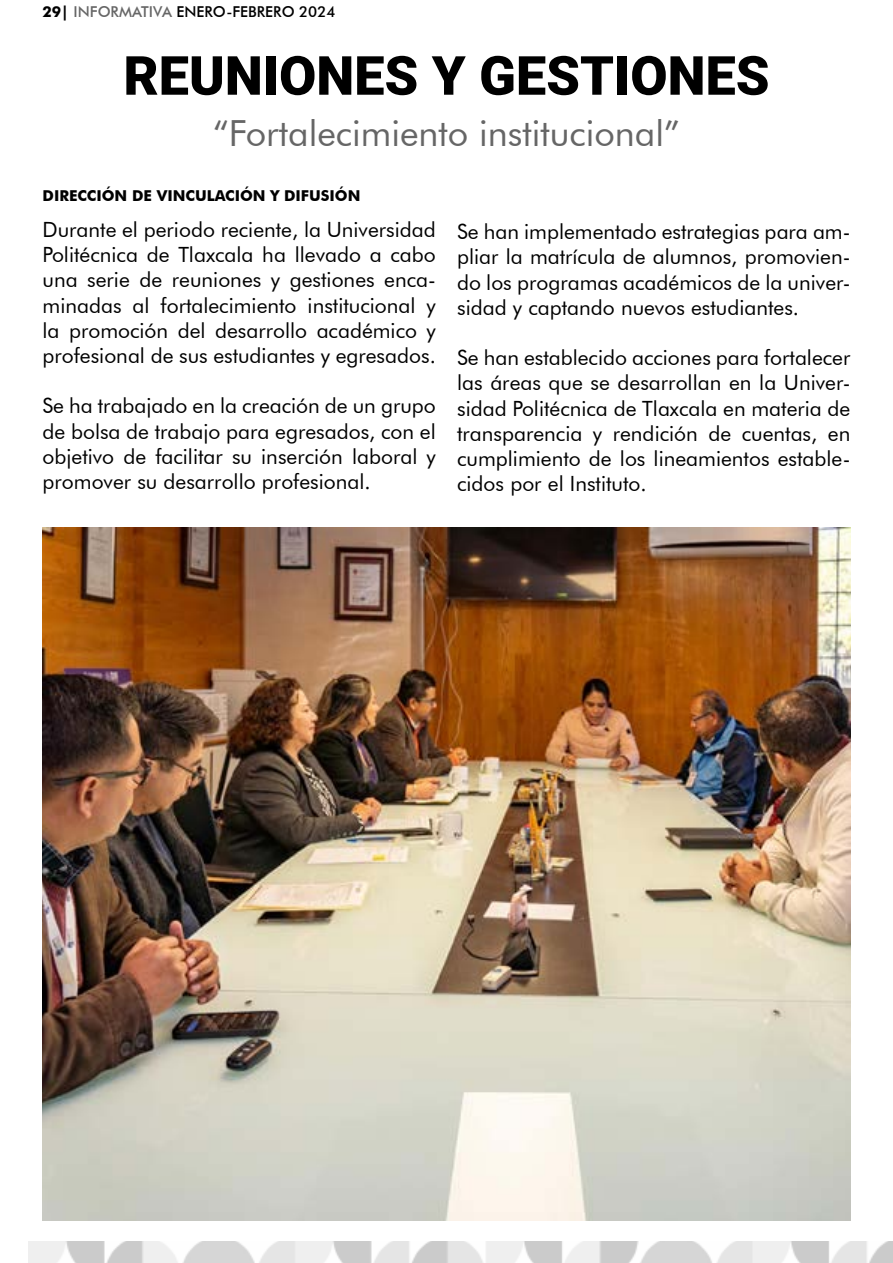
<style>
.page{position:relative;width:893px;height:1263px;background:#fff}
.page>*{position:absolute;margin:0;border:0;box-sizing:border-box;transform-origin:0 0}
.t1{font:900 54px "Roboto";color:#000}
.t2{font:36px "Futura BT";color:#666}
.t3{font:21px/25.2px "Futura BT";color:#000;text-align:justify}
.t4{font:700 15px "Futura BT";color:#000}
.t5{font:500 15px "Futura BT";color:#000}
.s1{font-weight:700}
.s2{color:#666}
</style>
<div class="page">
<img style="left:43px;top:528px;width:807px;height:692px">
<img style="left:29px;top:1242px;width:864px;height:21px">
<p class="t5" style="left:43px;top:2px;width:294px"><span class="s1">29|</span> <span class="s2">INFORMATIVA</span> ENERO-FEBRERO 2024</p>
<h1 class="t1" style="left:123px;top:38px;width:648px">REUNIONES Y GESTIONES</h1>
<h2 class="t2" style="left:213px;top:112px;width:468px">“Fortalecimiento institucional”</h2>
<p class="t4" style="left:43px;top:186px;width:319px">DIRECCIÓN DE VINCULACIÓN Y DIFUSIÓN</p>
<p class="t3" style="left:43px;top:217px;width:395px">Durante el periodo reciente, la Universidad Politécnica de Tlaxcala ha llevado a cabo una serie de reuniones y gestiones enca&shy;minadas al fortalecimiento institucional y la promoción del desarrollo académico y profesional de sus estudiantes y egresados.</p>
<p class="t3" style="left:43px;top:393px;width:395px">Se ha trabajado en la creación de un grupo de bolsa de trabajo para egresados, con el objetivo de facilitar su inserción laboral y promover su desarrollo profesional.</p>
<p class="t3" style="left:457px;top:219px;width:395px">Se han implementado estrategias para am&shy;pliar la matrícula de alumnos, promovien&shy;do los programas académicos de la univer&shy;sidad y captando nuevos estudiantes.</p>
<p class="t3" style="left:457px;top:345px;width:395px">Se han establecido acciones para fortalecer las áreas que se desarrollan en la Univer&shy;sidad Politécnica de Tlaxcala en materia de transparencia y rendición de cuentas, en cumplimiento de los lineamientos estable&shy;cidos por el Instituto.</p>
</div>
